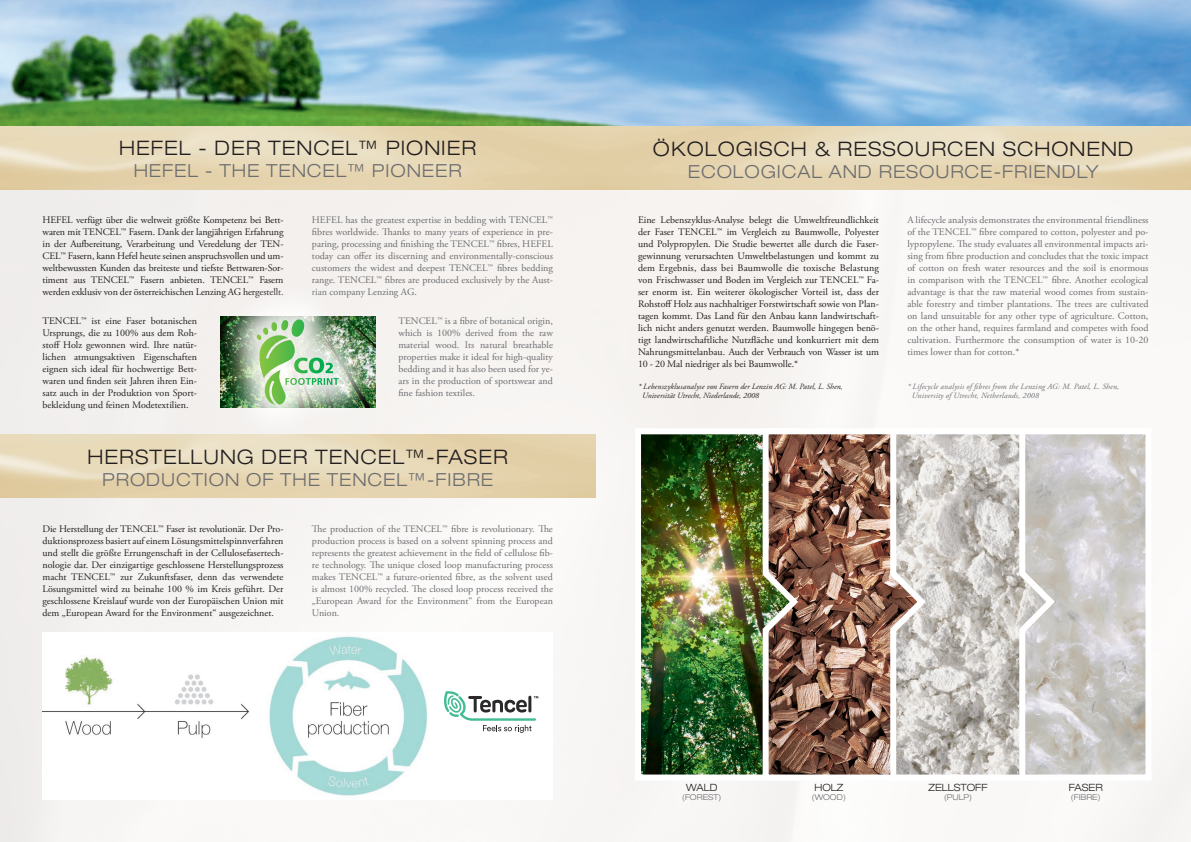
<style>
.page{position:relative;width:1191px;height:842px;background:#fff}
.page>*{position:absolute;margin:0;border:0;box-sizing:border-box;transform-origin:0 0}
.t1{font:300 expanded 20px "Helvetica Neue";letter-spacing:.05em;color:#231f20}
.t2{font:300 expanded 18px "Helvetica Neue";letter-spacing:.05em;color:#6c6d70}
.t3{font:10px/12px "Adobe Garamond Pro";color:#231f20;text-align:justify}
.t4{font:10px/12px "Adobe Garamond Pro";color:#6c6d70;text-align:justify}
.t5{font:300 expanded 10px "Helvetica Neue";color:#231f20}
.t6{font:italic 8px "Adobe Garamond Pro";letter-spacing:.02em;color:#6c6d70}
.t7{font:italic 8px "Adobe Garamond Pro";color:#231f20}
.t8{font:300 expanded 8px "Helvetica Neue";color:#6c6d70}
</style>
<div class="page">
<div style="left:0;top:190px;width:1191px;height:652px;background:#f7f5f3"></div>
<img style="left:0;top:0;width:1191px;height:190px">
<img style="left:0;top:434px;width:595px;height:64px">
<img style="left:43px;top:633px;width:396px;height:166px">
<img style="left:642px;top:435px;width:117px;height:338px">
<div style="left:635px;top:428px;width:165px;height:352px;border:6px solid #fff"></div>
<img style="left:759px;top:425px;width:128px;height:358px">
<svg style="left:887px;top:425px;width:129px;height:358px;background:#ccc7c2"></svg>
<svg style="left:1016px;top:425px;width:138px;height:358px;background:#d1cfcd"></svg>
<div style="left:439px;top:633px;width:114px;height:166px;background:#fff"></div>
<svg style="left:444px;top:691px;width:94px;height:42px"></svg>
<div style="left:217px;top:279px;width:161px;height:166px;background:#fff;opacity:.89"></div>
<img style="left:257px;top:319px;width:76px;height:86px">
<p class="t1" style="left:119px;top:136px;width:358px">HEFEL - DER TENCEL™ PIONIER</p>
<p class="t2" style="left:134px;top:160px;width:329px">HEFEL - THE TENCEL™ PIONEER</p>
<p class="t3" style="left:43px;top:214px;width:242px">HEFEL verfügt über die weltweit größte Kompetenz bei Bett&shy;waren mit TENCEL™ Fasern. Dank der langjährigen Erfahrung in der Aufbereitung, Verarbeitung und Veredelung der TEN-CEL™ Fasern, kann Hefel heute seinen anspruchsvollen und um&shy;weltbewussten Kunden das breiteste und tiefste Bettwaren-Sor&shy;timent aus TENCEL™ Fasern anbieten. TENCEL™ Fasern werden exklusiv von der österreichischen Lenzing AG hergestellt.</p>
<p class="t4" style="left:312px;top:214px;width:242px">HEFEL has the greatest expertise in bedding with TENCEL™ fibres worldwide. Thanks to many years of experience in pre&shy;paring, processing and finishing the TENCEL™ fibres, HEFEL today can offer its discerning and environmentally-conscious customers the widest and deepest TENCEL™ fibres bedding range. TENCEL™ fibres are produced exclusively by the Aust&shy;rian company Lenzing AG.</p>
<p class="t3" style="left:43px;top:315px;width:156px">TENCEL™ ist eine Faser botanischen Ursprungs, die zu 100% aus dem Roh&shy;stoff Holz gewonnen wird. Ihre natür&shy;lichen atmungsaktiven Eigenschaften eignen sich ideal für hochwertige Bett&shy;waren und finden seit Jahren ihren Ein&shy;satz auch in der Produktion von Sport&shy;bekleidung und feinen Modetextilien.</p>
<p class="t4" style="left:398px;top:315px;width:156px">TENCEL™ is a fibre of botanical origin, which is 100% derived from the raw material wood. Its natural breathable properties make it ideal for high-quality bedding and it has also been used for ye&shy;ars in the production of sportswear and fine fashion textiles.</p>
<p class="t1" style="left:88px;top:445px;width:422px">HERSTELLUNG DER TENCEL™-FASER</p>
<p class="t2" style="left:102px;top:469px;width:392px">PRODUCTION OF THE TENCEL™-FIBRE</p>
<p class="t3" style="left:43px;top:523px;width:242px">Die Herstellung der TENCEL™ Faser ist revolutionär. Der Pro&shy;duktionsprozess basiert auf einem Lösungsmittelspinnverfahren und stellt die größte Errungenschaft in der Cellulosefasertech&shy;nologie dar. Der einzigartige geschlossene Herstellungsprozess macht TENCEL™ zur Zukunftsfaser, denn das verwendete Lösungsmittel wird zu beinahe 100 % im Kreis geführt. Der geschlossene Kreislauf wurde von der Europäischen Union mit dem „European Award for the Environment“ ausgezeichnet.</p>
<p class="t4" style="left:312px;top:523px;width:242px">The production of the TENCEL™ fibre is revolutionary. The production process is based on a solvent spinning process and represents the greatest achievement in the field of cellulose fib&shy;re technology. The unique closed loop manufacturing process makes TENCEL™ a future-oriented fibre, as the solvent used is almost 100% recycled. The closed loop process received the „European Award for the Environment“ from the European Union.</p>
<p class="t1" style="left:653px;top:137px;width:482px">ÖKOLOGISCH &amp; RESSOURCEN SCHONEND</p>
<p class="t2" style="left:688px;top:161px;width:412px">ECOLOGICAL AND RESOURCE-FRIENDLY</p>
<p class="t3" style="left:638px;top:214px;width:242px">Eine Lebenszyklus-Analyse belegt die Umweltfreundlichkeit der Faser TENCEL™ im Vergleich zu Baumwolle, Polyester und Polypropylen. Die Studie bewertet alle durch die Faser&shy;gewinnung verursachten Umweltbelastungen und kommt zu dem Ergebnis, dass bei Baumwolle die toxische Belastung von Frischwasser und Boden im Vergleich zur TENCEL™ Fa&shy;ser enorm ist. Ein weiterer ökologischer Vorteil ist, dass der Rohstoff Holz aus nachhaltiger Forstwirtschaft sowie von Plan&shy;tagen kommt. Das Land für den Anbau kann landwirtschaft&shy;lich nicht anders genutzt werden. Baumwolle hingegen benö&shy;tigt landwirtschaftliche Nutzfläche und konkurriert mit dem Nahrungsmittelanbau. Auch der Verbrauch von Wasser ist um 10 - 20 Mal niedriger als bei Baumwolle.*</p>
<p class="t7" style="left:638px;top:381px;width:206px">* Lebenszyklusanalyse von Fasern der Lenzin AG: M. Patel, L. Shen,</p>
<p class="t7" style="left:642px;top:391px;width:119px">Universität Utrecht, Niederlande, 2008</p>
<p class="t4" style="left:907px;top:214px;width:242px">A lifecycle analysis demonstrates the environmental friendliness of the TENCEL™ fibre compared to cotton, polyester and po&shy;lypropylene. The study evaluates all environmental impacts ari&shy;sing from fibre production and concludes that the toxic impact of cotton on fresh water resources and the soil is enormous in comparison with the TENCEL™ fibre. Another ecological advantage is that the raw material wood comes from sustain&shy;able forestry and timber plantations. The trees are cultivated on land unsuitable for any other type of agriculture. Cotton, on the other hand, requires farmland and competes with food cultivation. Furthermore the consumption of water is 10-20 times lower than for cotton.*</p>
<p class="t6" style="left:907px;top:381px;width:213px">* Lifecycle analysis of fibres from the Lenzing AG: M. Patel, L. Shen,</p>
<p class="t6" style="left:911px;top:391px;width:129px">University of Utrecht, Netherlands, 2008</p>
<p class="t5" style="left:686px;top:781px;width:33px">WALD</p>
<p class="t8" style="left:682px;top:792px;width:41px">(FOREST)</p>
<p class="t5" style="left:814px;top:781px;width:30px">HOLZ</p>
<p class="t8" style="left:812px;top:792px;width:35px">(WOOD)</p>
<p class="t5" style="left:928px;top:781px;width:60px">ZELLSTOFF</p>
<p class="t8" style="left:944px;top:792px;width:29px">(PULP)</p>
<p class="t5" style="left:1068px;top:781px;width:35px">FASER</p>
<p class="t8" style="left:1071px;top:792px;width:31px">(FIBRE)</p>
</div>
